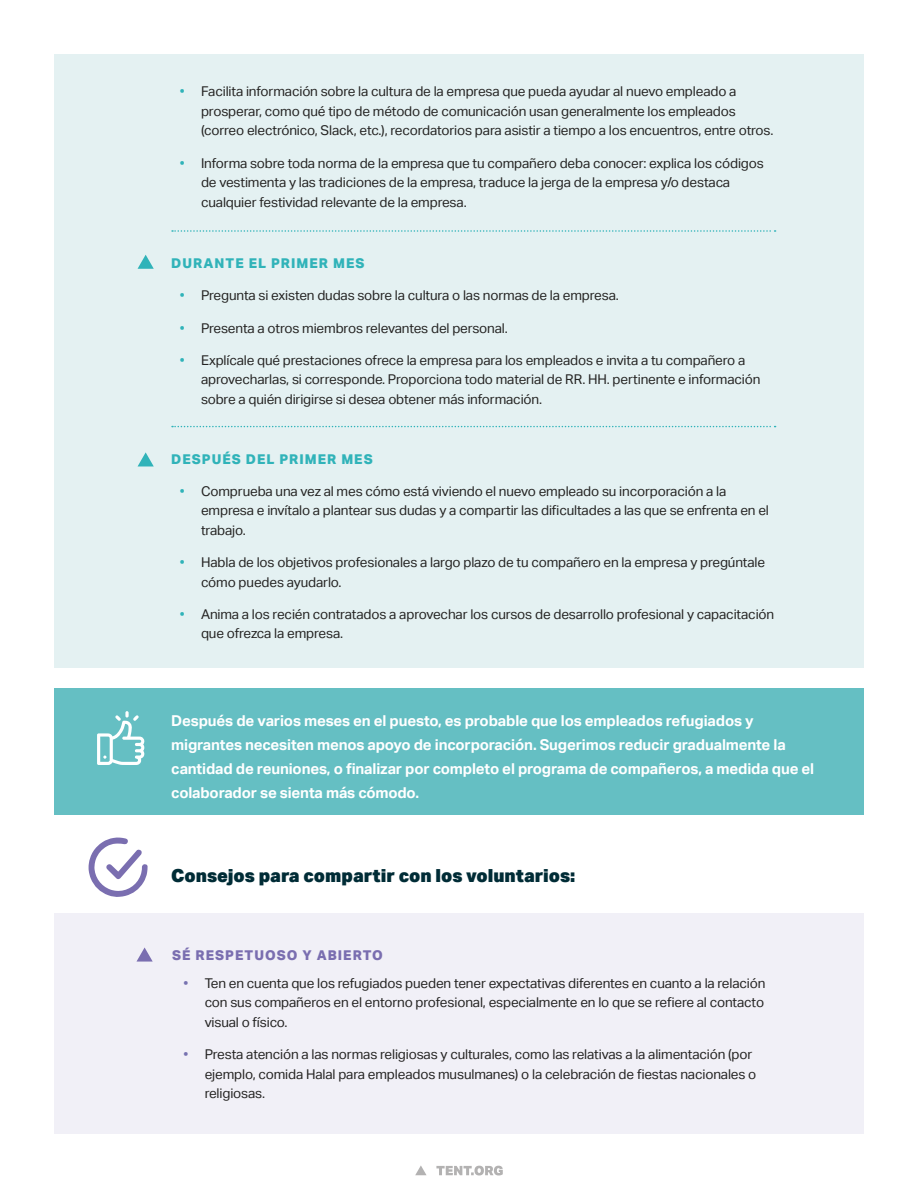
<style>
.page{position:relative;width:918px;height:1188px;background:#fff}
.page>*{position:absolute;margin:0;border:0;box-sizing:border-box;transform-origin:0 0}
.t1{font:900 18px "Aktiv Grotesk";color:#002c36}
.t2{font:700 15px/24px "Aktiv Grotesk";letter-spacing:-.01em;color:#fff}
.t3{font:13.5px/19.5px "Aktiv Grotesk";letter-spacing:-.01em;color:#242322}
.t4{font:800 13.5px "Aktiv Grotesk";letter-spacing:.075em;color:#30b3b9}
.t5{font:800 13.5px "Aktiv Grotesk";letter-spacing:.075em;color:#7a6eb0}
.s1{color:#30b3b9}
.s2{color:#7772b0}
</style>
<div class="page">
<div style="left:54px;top:54px;width:810px;height:613px;background:#e4f1f2"></div>
<div style="left:54px;top:913px;width:810px;height:221px;background:#f1f0f7"></div>
<svg style="left:172px;top:426px;width:604px;height:1px"></svg>
<svg style="left:415px;top:1165px;width:12px;height:10px"></svg>
<svg style="left:436px;top:1166px;width:67px;height:9px"></svg>
<svg style="left:172px;top:230px;width:604px;height:2px"></svg>
<svg style="left:138px;top:452px;width:16px;height:14px"></svg>
<svg style="left:138px;top:255px;width:16px;height:14px"></svg>
<div style="left:54px;top:688px;width:810px;height:126px;background:#65bfc3"></div>
<svg style="left:97px;top:711px;width:48px;height:54px"></svg>
<svg style="left:88px;top:837px;width:60px;height:60px"></svg>
<svg style="left:136px;top:947px;width:17px;height:15px"></svg>
<p class="t3" style="left:201px;top:82px;width:574px;text-indent:-21px"><span class="s1">•</span> Facilita información sobre la cultura de la empresa que pueda ayudar al nuevo empleado a prosperar, como qué tipo de método de comunicación usan generalmente los empleados (correo electrónico, Slack, etc.), recordatorios para asistir a tiempo a los encuentros, entre otros.</p>
<p class="t3" style="left:201px;top:153px;width:564px;text-indent:-21px"><span class="s1">•</span> Informa sobre toda norma de la empresa que tu compañero deba conocer: explica los códigos de vestimenta y las tradiciones de la empresa, traduce la jerga de la empresa y/o destaca cualquier festividad relevante de la empresa.</p>
<p class="t4" style="left:171px;top:255px;width:195px">DURANTE EL PRIMER MES</p>
<p class="t3" style="left:180px;top:286px;width:441px"><span class="s1">•</span> Pregunta si existen dudas sobre la cultura o las normas de la empresa.</p>
<p class="t3" style="left:180px;top:318px;width:330px"><span class="s1">•</span> Presenta a otros miembros relevantes del personal.</p>
<p class="t3" style="left:201px;top:350px;width:561px;text-indent:-21px"><span class="s1">•</span> Explícale qué prestaciones ofrece la empresa para los empleados e invita a tu compañero a aprovecharlas, si corresponde. Proporciona todo material de RR. HH. pertinente e información sobre a quién dirigirse si desea obtener más información.</p>
<p class="t4" style="left:171px;top:451px;width:203px">DESPUÉS DEL PRIMER MES</p>
<p class="t3" style="left:201px;top:481px;width:569px;text-indent:-21px"><span class="s1">•</span> Comprueba una vez al mes cómo está viviendo el nuevo empleado su incorporación a la empresa e invítalo a plantear sus dudas y a compartir las dificultades a las que se enfrenta en el trabajo.</p>
<p class="t3" style="left:201px;top:553px;width:566px;text-indent:-21px"><span class="s1">•</span> Habla de los objetivos profesionales a largo plazo de tu compañero en la empresa y pregúntale cómo puedes ayudarlo.</p>
<p class="t3" style="left:201px;top:604px;width:575px;text-indent:-21px"><span class="s1">•</span> Anima a los recién contratados a aprovechar los cursos de desarrollo profesional y capacitación que ofrezca la empresa.</p>
<p class="t2" style="left:171px;top:709px;width:644px">Después de varios meses en el puesto, es probable que los empleados refugiados y migrantes necesiten menos apoyo de incorporación. Sugerimos reducir gradualmente la cantidad de reuniones, o finalizar por completo el programa de compañeros, a medida que el colaborador se sienta más cómodo.</p>
<h1 class="t1" style="left:171px;top:864px;width:406px">Consejos para compartir con los voluntarios:</h1>
<p class="t5" style="left:172px;top:947px;width:212px">SÉ RESPETUOSO Y ABIERTO</p>
<p class="t3" style="left:205px;top:974px;width:562px;text-align:justify;text-indent:-21px"><span class="s2">•</span> Ten en cuenta que los refugiados pueden tener expectativas diferentes en cuanto a la relación con sus compañeros en el entorno profesional, especialmente en lo que se refiere al contacto visual o físico.</p>
<p class="t3" style="left:205px;top:1045px;width:553px;text-indent:-21px"><span class="s2">•</span> Presta atención a las normas religiosas y culturales, como las relativas a la alimentación (por ejemplo, comida Halal para empleados musulmanes) o la celebración de fiestas nacionales o religiosas.</p>
</div>
